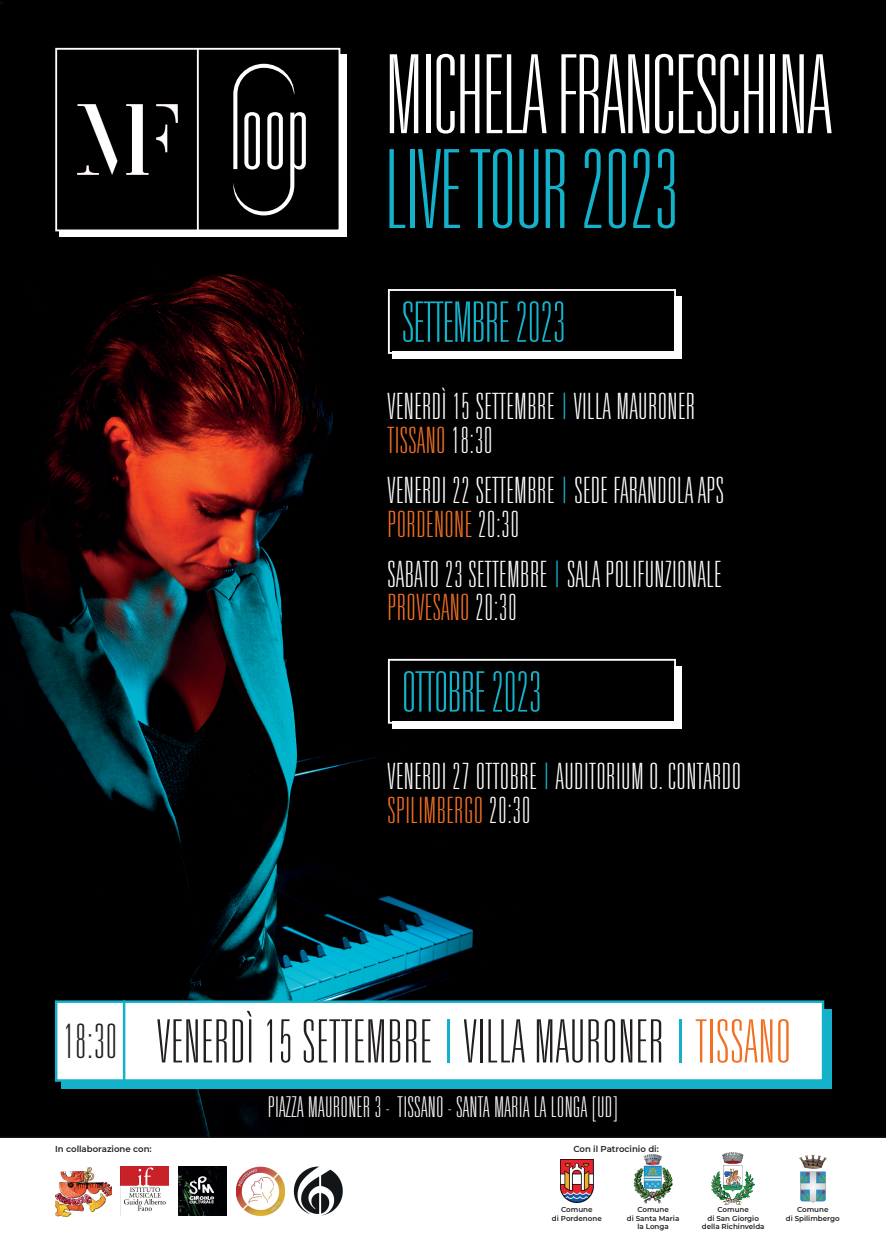
<style>
.page{position:relative;width:886px;height:1241px;background:#fff}
.page>*{position:absolute;margin:0;border:0;box-sizing:border-box;transform-origin:0 0}
.t1{font:100 ultra-condensed 109.19px "Univers";color:#fff}
.t2{font:100 ultra-condensed 109.19px "Univers";color:#13b1ca}
.t3{font:100 ultra-condensed 59.75px "Univers";letter-spacing:.03em;color:#231f20}
.t4{font:100 ultra-condensed 55.81px "Univers";color:#13b1ca}
.t5{font:100 ultra-condensed 47.5px "Univers";color:#231f20}
.t6{font:100 ultra-condensed 36.25px/33.8px "Univers";letter-spacing:.03em;color:#fff}
.t7{font:100 ultra-condensed 28.69px "Univers";letter-spacing:.03em;color:#fff}
.t8{font:600 8.56px "Montserrat";color:#231f20}
.t9{font:600 7.12px/8.6px "Montserrat";color:#231f20;text-align:center}
.s1{color:#13b1ca}
.s2{color:#f27022}
</style>
<div class="page">
<div style="left:0;top:0;width:886px;height:247px;background:#000001"></div>
<img style="left:0;top:247px;width:886px;height:889px">
<svg style="left:233px;top:64px;width:73px;height:151px"></svg>
<img style="left:78px;top:104px;width:99px;height:70px">
<div style="left:55px;top:48px;width:285px;height:183px;border:2px solid #fff"></div>
<hr style="left:197px;top:49px;width:2px;height:181px;background:#fff">
<div style="left:60px;top:230px;width:285px;height:7px;background:#fff"></div>
<div style="left:340px;top:54px;width:7px;height:183px;background:#fff"></div>
<div style="left:388px;top:289px;width:288px;height:65px;border:2px solid #fff"></div>
<div style="left:392px;top:351px;width:288px;height:7px;background:#fff"></div>
<div style="left:675px;top:296px;width:7px;height:62px;background:#fff"></div>
<div style="left:55px;top:1000px;width:769px;height:81px;background:#fff;border:2px solid #13b1ca"></div>
<div style="left:61px;top:1081px;width:769px;height:7px;background:#13b1ca"></div>
<div style="left:824px;top:1008px;width:7px;height:80px;background:#13b1ca"></div>
<div style="left:388px;top:658px;width:288px;height:65px;border:2px solid #fff"></div>
<div style="left:392px;top:721px;width:288px;height:7px;background:#fff"></div>
<div style="left:675px;top:666px;width:7px;height:62px;background:#fff"></div>
<hr style="left:123px;top:1000px;width:2px;height:81px;background:#13b1ca">
<hr style="left:0;top:1136px;width:886px;height:1px;background:#231f20">
<img style="left:55px;top:1167px;width:56px;height:48px">
<img style="left:121px;top:1166px;width:48px;height:45px">
<img style="left:236px;top:1166px;width:48px;height:50px">
<img style="left:294px;top:1166px;width:49px;height:50px">
<img style="left:178px;top:1166px;width:49px;height:49px">
<img style="left:560px;top:1159px;width:33px;height:42px">
<img style="left:633px;top:1154px;width:40px;height:49px">
<img style="left:712px;top:1152px;width:42px;height:51px">
<img style="left:799px;top:1154px;width:28px;height:49px">
<h1 class="t1" style="left:386px;top:39px;width:446px">MICHELA FRANCESCHINA</h1>
<h1 class="t2" style="left:386px;top:134px;width:294px">LIVE TOUR 2023</h1>
<h3 class="t4" style="left:402px;top:293px;width:165px">SETTEMBRE 2023</h3>
<p class="t6" style="left:388px;top:390px;width:309px">VENERDÌ 15 SETTEMBRE <span class="s1">|</span> VILLA MAURONER<br><span class="s2">TISSANO</span> 18:30</p>
<p class="t6" style="left:388px;top:473px;width:337px">VENERDI 22 SETTEMBRE <span class="s1">|</span> SEDE FARANDOLA APS<br><span class="s2">PORDENONE</span> 20:30</p>
<p class="t6" style="left:388px;top:557px;width:335px">SABATO 23 SETTEMBRE <span class="s1">|</span> SALA POLIFUNZIONALE<br><span class="s2">PROVESANO</span> 20:30</p>
<h3 class="t4" style="left:402px;top:663px;width:141px">OTTOBRE 2023</h3>
<p class="t6" style="left:388px;top:759px;width:354px">VENERDI 27 OTTOBRE <span class="s1">|</span> AUDITORIUM O. CONTARDO<br><span class="s2">SPILIMBERGO</span> 20:30</p>
<h3 class="t5" style="left:63px;top:1016px;width:55px">18:30</h3>
<h2 class="t3" style="left:157px;top:1010px;width:634px">VENERDÌ 15 SETTEMBRE <span class="s1">|</span> VILLA MAURONER <span class="s1">|</span> <span class="s2">TISSANO</span></h2>
<p class="t7" style="left:268px;top:1091px;width:351px">PIAZZA MAURONER 3 - TISSANO - SANTA MARIA LA LONGA [UD]</p>
<p class="t8" style="left:55px;top:1142px;width:98px">In collaborazione con:</p>
<p class="t8" style="left:573px;top:1142px;width:87px">Con il Patrocinio di:</p>
<p class="t9" style="left:552px;top:1204px;width:51px">Comune<br>di Pordenone</p>
<p class="t9" style="left:627px;top:1204px;width:54px">Comune<br>di Santa Maria la Longa</p>
<p class="t9" style="left:702px;top:1204px;width:64px">Comune<br>di San Giorgio della Richinvelda</p>
<p class="t9" style="left:786px;top:1204px;width:55px">Comune<br>di Spilimbergo</p>
</div>
